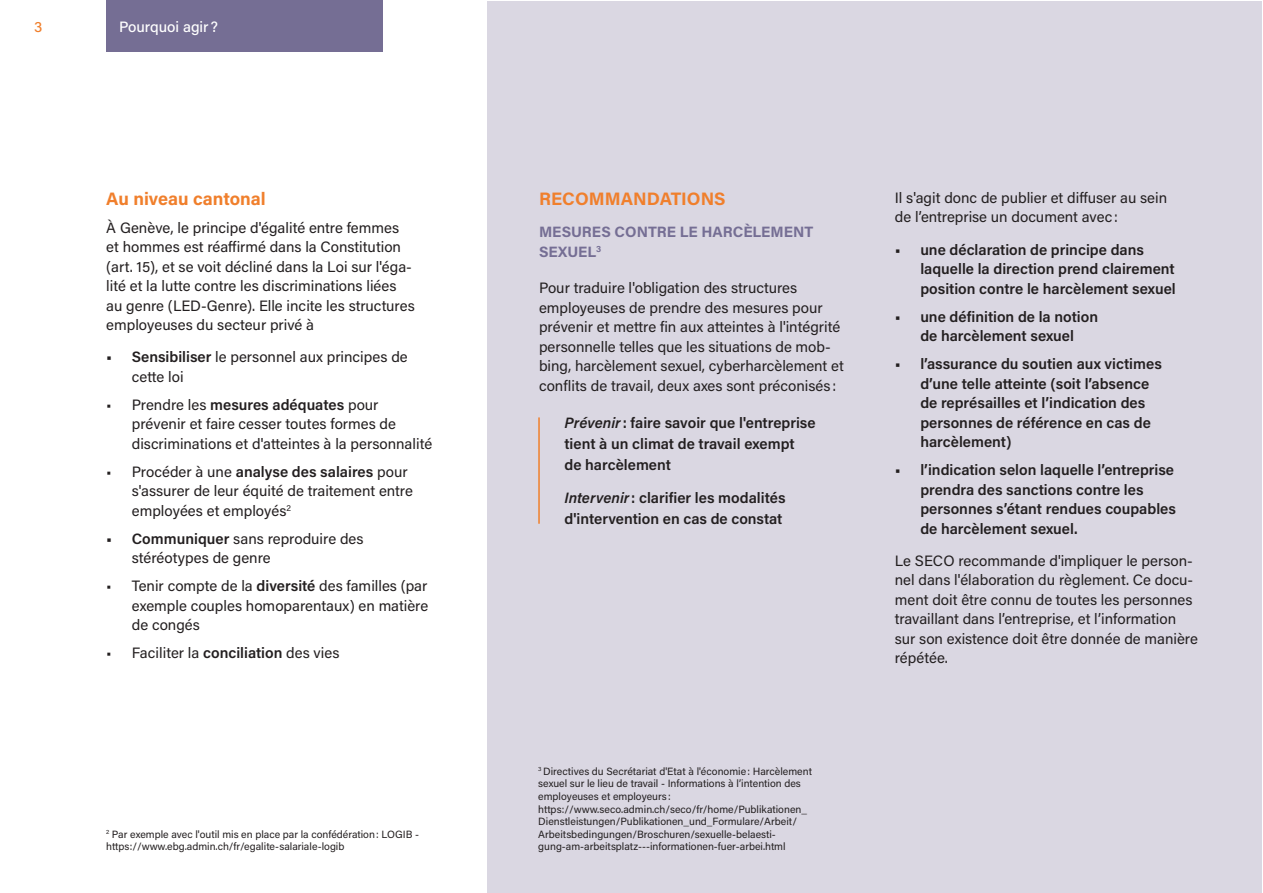
<style>
.page{position:relative;width:1263px;height:893px;background:#fff}
.page>*{position:absolute;margin:0;border:0;box-sizing:border-box;transform-origin:0 0}
.t1{font:18px "Acumin Variable Concept";color:#f07f2c}
.t2{font:15px/19.5px "Acumin Pro";color:#231f20}
.t3{font:600 15px/19.5px "Acumin Pro";color:#231f20}
.t4{font:700 15px/19.5px "Acumin Pro";color:#756e94}
.t5{font:500 15px "Acumin Pro";color:#fff}
.t6{font:500 15px "Acumin Pro";color:#f07f2c}
.t7{font:10.5px/12.6px "Acumin Pro";color:#231f20}
.s1{font-weight:600}
.s2{font-style:italic}
</style>
<div class="page">
<div style="left:106px;top:0;width:277px;height:51px;background:#756e94"></div>
<div style="left:488px;top:1px;width:774px;height:891px;background:#dad7e2"></div>
<hr style="left:538px;top:417px;width:2px;height:107px;background:#f07f2c">
<p class="t6" style="left:34px;top:17px;width:10px">3</p>
<p class="t5" style="left:119px;top:17px;width:101px">Pourquoi agir?</p>
<p class="t1" style="left:106px;top:186px;width:161px">Au niveau cantonal</p>
<p class="t2" style="left:106px;top:217px;width:310px">À Genève, le principe d'égalité entre femmes et hommes est réaffirmé dans la Constitution (art. 15), et se voit décliné dans la Loi sur l'éga&shy;lité et la lutte contre les discriminations liées au genre (LED-Genre). Elle incite les structures employeuses du secteur privé à</p>
<p class="t2" style="left:132px;top:347px;width:277px;text-indent:-26px"><span class="s1">• Sensibiliser</span> le personnel aux principes de cette loi</p>
<p class="t2" style="left:132px;top:394px;width:302px;text-indent:-26px">• Prendre les <span class="s1">mesures adéquates</span> pour prévenir et faire cesser toutes formes de discriminations et d'atteintes à la personnalité</p>
<p class="t2" style="left:132px;top:461px;width:283px;text-indent:-26px">• Procéder à une <span class="s1">analyse des salaires</span> pour s'assurer de leur équité de traitement entre employées et employés<sup>2</sup></p>
<p class="t2" style="left:132px;top:528px;width:233px;text-indent:-26px"><span class="s1">• Communiquer</span> sans reproduire des stéréotypes de genre</p>
<p class="t2" style="left:132px;top:576px;width:298px;text-align:justify;text-indent:-26px">• Tenir compte de la <span class="s1">diversité</span> des familles (par exemple couples homoparentaux) en matière de congés</p>
<p class="t2" style="left:106px;top:643px;width:235px">• Faciliter la <span class="s1">conciliation</span> des vies</p>
<p class="t7" style="left:106px;top:827px;width:315px"><sup>2</sup> Par exemple avec l'outil mis en place par la confédération: LOGIB - https://www.ebg.admin.ch/fr/egalite-salariale-logib</p>
<p class="t1" style="left:539px;top:186px;width:188px">RECOMMANDATIONS</p>
<p class="t4" style="left:539px;top:222px;width:276px">MESURES CONTRE LE HARCÈLEMENT<br>SEXUEL<sup>3</sup></p>
<p class="t2" style="left:539px;top:278px;width:306px">Pour traduire l'obligation des structures employeuses de prendre des mesures pour prévenir et mettre fin aux atteintes à l'intégrité personnelle telles que les situations de mob&shy;bing, harcèlement sexuel, cyberharcèlement et conflits de travail, deux axes sont préconisés :</p>
<p class="t3" style="left:564px;top:412px;width:252px;line-height:20.7px"><span class="s2">Prévenir</span>: faire savoir que l'entreprise tient à un climat de travail exempt<br>de harcèlement</p>
<p class="t3" style="left:564px;top:487px;width:222px;line-height:20.7px"><span class="s2">Intervenir</span>: clarifier les modalités d'intervention en cas de constat</p>
<p class="t7" style="left:538px;top:764px;width:275px"><sup>3</sup> Directives du Secrétariat d'Etat à l'économie: Harcèlement sexuel sur le lieu de travail - Informations à l’intention des employeuses et employeurs : https://www.seco.admin.ch/seco/fr/home/Publikationen_ Dienstleistungen/Publikationen_und_Formulare/Arbeit/ Arbeitsbedingungen/Broschuren/sexuelle-belaesti&shy;gung-am-arbeitsplatz---informationen-fuer-arbei.html</p>
<p class="t2" style="left:895px;top:187px;width:274px">Il s'agit donc de publier et diffuser au sein de l’entreprise un document avec:</p>
<p class="t3" style="left:920px;top:239px;width:257px;text-indent:-26px">• une déclaration de principe dans laquelle la direction prend clairement position contre le harcèlement sexuel</p>
<p class="t3" style="left:895px;top:306px;width:205px;text-align:center">• une définition de la notion de harcèlement sexuel</p>
<p class="t3" style="left:920px;top:353px;width:243px;text-indent:-26px">• l’assurance du soutien aux victimes d’une telle atteinte (soit l’absence de représailles et l’indication des personnes de référence en cas de harcèlement)</p>
<p class="t3" style="left:920px;top:459px;width:257px;text-indent:-26px">• l’indication selon laquelle l’entreprise prendra des sanctions contre les personnes s’étant rendues coupables de harcèlement sexuel.</p>
<p class="t2" style="left:895px;top:550px;width:305px">Le SECO recommande d'impliquer le person&shy;nel dans l'élaboration du règlement. Ce docu&shy;ment doit être connu de toutes les personnes travaillant dans l’entreprise, et l’information sur son existence doit être donnée de manière répétée.</p>
</div>
